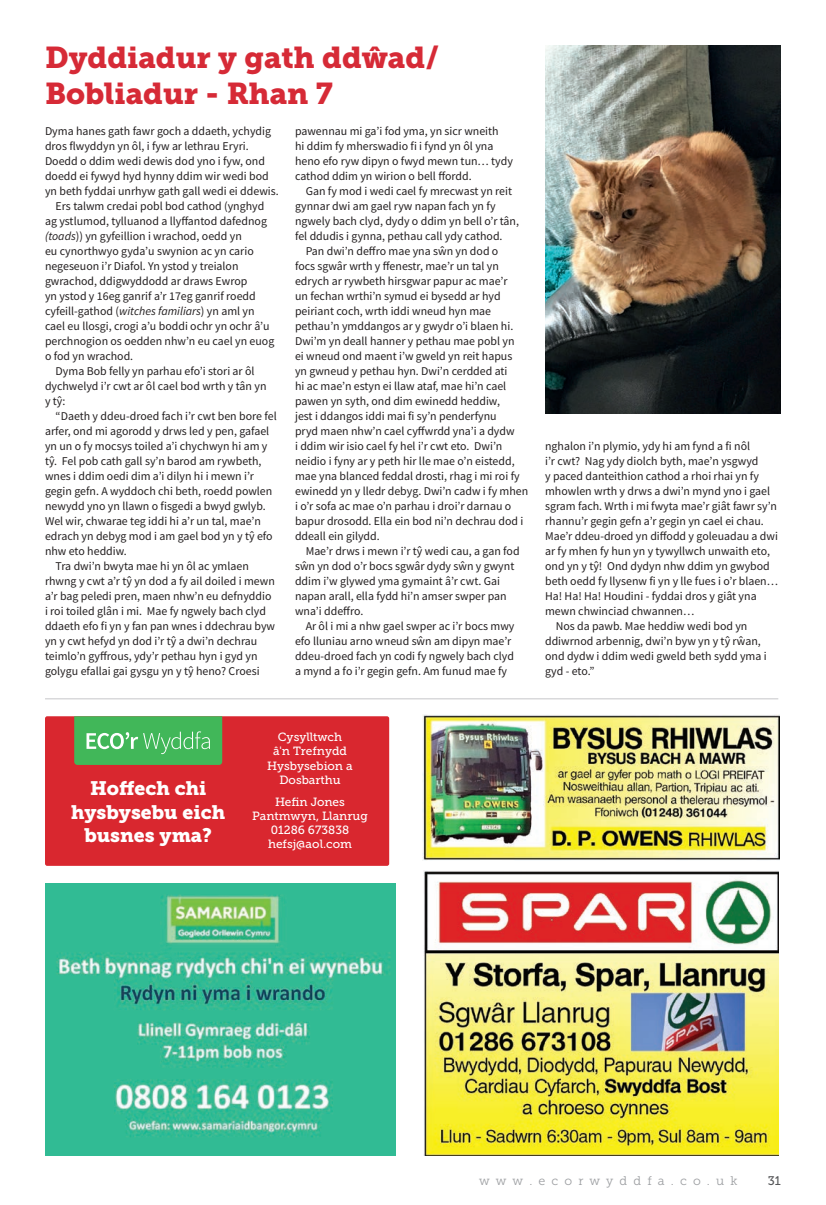
<style>
.page{position:relative;width:826px;height:1205px;background:#fff}
.page>*{position:absolute;margin:0;border:0;box-sizing:border-box;transform-origin:0 0}
.t1{font:30px/36px "Museo Slab 900";color:#d62a36}
.t2{font:19.38px/23.2px "Museo Slab 900";color:#fff;text-align:center}
.t3{font:12.5px "Museo Slab 300";color:#9d9fa2}
.t4{font:12.5px "Museo Slab 500";color:#57585a}
.t5{font:11.88px/15px "Source Sans Pro";color:#231f20}
.t6{font:11.88px/14.2px "Museo Slab 500";color:#fff;text-align:center}
.s1{font-style:italic}
</style>
<div class="page">
<img style="left:423px;top:870px;width:355px;height:285px">
<img style="left:45px;top:883px;width:350px;height:272px">
<img style="left:422px;top:714px;width:357px;height:146px">
<hr style="left:45px;top:698px;width:733px;height:1px;background:#d1d2d4">
<img style="left:545px;top:45px;width:236px;height:369px">
<div style="left:45px;top:716px;width:344px;height:150px;background:#d9272f;border-radius:2px"></div>
<svg style="left:74px;top:716px;width:148px;height:49px;background:#50bb65"></svg>
<h1 class="t1" style="left:45px;top:39px;width:396px">Dyddiadur y gath ddŵad/<br>Bobliadur - Rhan 7</h1>
<p class="t5" style="left:45px;top:123px;width:227px">Dyma hanes gath fawr goch a ddaeth, ychydig</p>
<p class="t5" style="left:45px;top:138px;width:205px">dros flwyddyn yn ôl, i fyw ar lethrau Eryri.</p>
<p class="t5" style="left:45px;top:153px;width:221px">Doedd o ddim wedi dewis dod yno i fyw, ond</p>
<p class="t5" style="left:45px;top:168px;width:225px">doedd ei fywyd hyd hynny ddim wir wedi bod</p>
<p class="t5" style="left:45px;top:183px;width:235px">yn beth fyddai unrhyw gath gall wedi ei ddewis.</p>
<p class="t5" style="left:56px;top:198px;width:210px">Ers talwm credai pobl bod cathod (ynghyd</p>
<p class="t5" style="left:45px;top:213px;width:223px">ag ystlumod, tylluanod a llyffantod dafednog</p>
<p class="t5" style="left:45px;top:228px;width:198px"><span class="s1">(toads</span>)) yn gyfeillion i wrachod, oedd yn</p>
<p class="t5" style="left:45px;top:243px;width:210px">eu cynorthwyo gyda’u swynion ac yn cario</p>
<p class="t5" style="left:45px;top:258px;width:195px">negeseuon i’r Diafol. Yn ystod y treialon</p>
<p class="t5" style="left:45px;top:273px;width:204px">gwrachod, ddigwyddodd ar draws Ewrop</p>
<p class="t5" style="left:45px;top:288px;width:212px">yn ystod y 16eg ganrif a’r 17eg ganrif roedd</p>
<p class="t5" style="left:45px;top:303px;width:211px">cyfeill-gathod (<span class="s1">witches familiars</span>) yn aml yn</p>
<p class="t5" style="left:45px;top:318px;width:226px">cael eu llosgi, crogi a’u boddi ochr yn ochr â’u</p>
<p class="t5" style="left:45px;top:333px;width:231px">perchnogion os oedden nhw’n eu cael yn euog</p>
<p class="t5" style="left:45px;top:348px;width:90px">o fod yn wrachod.</p>
<p class="t5" style="left:56px;top:363px;width:200px">Dyma Bob felly yn parhau efo’i stori ar ôl</p>
<p class="t5" style="left:45px;top:378px;width:223px">dychwelyd i’r cwt ar ôl cael bod wrth y tân yn</p>
<p class="t5" style="left:45px;top:393px;width:22px">y tŷ:</p>
<p class="t5" style="left:56px;top:408px;width:222px">“Daeth y ddeu-droed fach i’r cwt ben bore fel</p>
<p class="t5" style="left:45px;top:423px;width:226px">arfer, ond mi agorodd y drws led y pen, gafael</p>
<p class="t5" style="left:45px;top:438px;width:224px">yn un o fy mocsys toiled a’i chychwyn hi am y</p>
<p class="t5" style="left:45px;top:453px;width:218px">tŷ. Fel pob cath gall sy’n barod am rywbeth,</p>
<p class="t5" style="left:45px;top:468px;width:210px">wnes i ddim oedi dim a’i dilyn hi i mewn i’r</p>
<p class="t5" style="left:45px;top:483px;width:229px">gegin gefn. A wyddoch chi beth, roedd powlen</p>
<p class="t5" style="left:45px;top:498px;width:222px">newydd yno yn llawn o fisgedi a bwyd gwlyb.</p>
<p class="t5" style="left:45px;top:513px;width:217px">Wel wir, chwarae teg iddi hi a’r un tal, mae’n</p>
<p class="t5" style="left:45px;top:528px;width:229px">edrach yn debyg mod i am gael bod yn y tŷ efo</p>
<p class="t5" style="left:45px;top:543px;width:83px">nhw eto heddiw.</p>
<p class="t5" style="left:56px;top:558px;width:195px">Tra dwi’n bwyta mae hi yn ôl ac ymlaen</p>
<p class="t5" style="left:45px;top:573px;width:231px">rhwng y cwt a’r tŷ yn dod a fy ail doiled i mewn</p>
<p class="t5" style="left:45px;top:588px;width:228px">a’r bag peledi pren, maen nhw’n eu defnyddio</p>
<p class="t5" style="left:45px;top:603px;width:222px">i roi toiled glân i mi. Mae fy ngwely bach clyd</p>
<p class="t5" style="left:45px;top:618px;width:232px">ddaeth efo fi yn y fan pan wnes i ddechrau byw</p>
<p class="t5" style="left:45px;top:633px;width:214px">yn y cwt hefyd yn dod i’r tŷ a dwi’n dechrau</p>
<p class="t5" style="left:45px;top:648px;width:214px">teimlo’n gyffrous, ydy’r pethau hyn i gyd yn</p>
<p class="t5" style="left:45px;top:663px;width:216px">golygu efallai gai gysgu yn y tŷ heno? Croesi</p>
<p class="t5" style="left:295px;top:123px;width:219px">pawennau mi ga’i fod yma, yn sicr wneith<br>hi ddim fy mherswadio fi i fynd yn ôl yna heno efo ryw dipyn o fwyd mewn tun… tydy cathod ddim yn wirion o bell ffordd.</p>
<p class="t5" style="left:306px;top:183px;width:208px">Gan fy mod i wedi cael fy mrecwast yn reit</p>
<p class="t5" style="left:295px;top:198px;width:202px">gynnar dwi am gael ryw napan fach yn fy</p>
<p class="t5" style="left:295px;top:213px;width:225px">ngwely bach clyd, dydy o ddim yn bell o’r tân,</p>
<p class="t5" style="left:295px;top:228px;width:209px">fel ddudis i gynna, pethau call ydy cathod.</p>
<p class="t5" style="left:306px;top:243px;width:194px">Pan dwi’n deffro mae yna sŵn yn dod o</p>
<p class="t5" style="left:295px;top:258px;width:205px">focs sgwâr wrth y ffenestr, mae’r un tal yn</p>
<p class="t5" style="left:295px;top:273px;width:214px">edrych ar rywbeth hirsgwar papur ac mae’r</p>
<p class="t5" style="left:295px;top:288px;width:207px">un fechan wrthi’n symud ei bysedd ar hyd</p>
<p class="t5" style="left:295px;top:303px;width:197px">peiriant coch, wrth iddi wneud hyn mae</p>
<p class="t5" style="left:295px;top:318px;width:220px">pethau’n ymddangos ar y gwydr o’i blaen hi.</p>
<p class="t5" style="left:295px;top:333px;width:221px">Dwi’m yn deall hanner y pethau mae pobl yn</p>
<p class="t5" style="left:295px;top:348px;width:219px">ei wneud ond maent i’w gweld yn reit hapus</p>
<p class="t5" style="left:295px;top:363px;width:214px">yn gwneud y pethau hyn. Dwi’n cerdded ati</p>
<p class="t5" style="left:295px;top:378px;width:213px">hi ac mae’n estyn ei llaw ataf, mae hi’n cael</p>
<p class="t5" style="left:295px;top:393px;width:206px">pawen yn syth, ond dim ewinedd heddiw,</p>
<p class="t5" style="left:295px;top:408px;width:203px">jest i ddangos iddi mai fi sy’n penderfynu</p>
<p class="t5" style="left:295px;top:423px;width:221px">pryd maen nhw’n cael cyffwrdd yna’i a dydw</p>
<p class="t5" style="left:295px;top:438px;width:209px">i ddim wir isio cael fy hel i’r cwt eto. Dwi’n</p>
<p class="t5" style="left:295px;top:453px;width:221px">neidio i fyny ar y peth hir lle mae o’n eistedd,</p>
<p class="t5" style="left:295px;top:468px;width:226px">mae yna blanced feddal drosti, rhag i mi roi fy</p>
<p class="t5" style="left:295px;top:483px;width:235px">ewinedd yn y lledr debyg. Dwi’n cadw i fy mhen</p>
<p class="t5" style="left:295px;top:498px;width:218px">i o’r sofa ac mae o’n parhau i droi’r darnau o</p>
<p class="t5" style="left:295px;top:513px;width:230px">bapur drosodd. Ella ein bod ni’n dechrau dod i</p>
<p class="t5" style="left:295px;top:528px;width:86px">ddeall ein gilydd.</p>
<p class="t5" style="left:306px;top:543px;width:215px">Mae’r drws i mewn i’r tŷ wedi cau, a gan fod</p>
<p class="t5" style="left:295px;top:558px;width:221px">sŵn yn dod o’r bocs sgwâr dydy sŵn y gwynt</p>
<p class="t5" style="left:295px;top:573px;width:206px">ddim i’w glywed yma gymaint â’r cwt. Gai</p>
<p class="t5" style="left:295px;top:588px;width:213px">napan arall, ella fydd hi’n amser swper pan</p>
<p class="t5" style="left:295px;top:603px;width:70px">wna’i ddeffro.</p>
<p class="t5" style="left:306px;top:618px;width:210px">Ar ôl i mi a nhw gael swper ac i’r bocs mwy</p>
<p class="t5" style="left:295px;top:633px;width:218px">efo lluniau arno wneud sŵn am dipyn mae’r</p>
<p class="t5" style="left:295px;top:648px;width:220px">ddeu-droed fach yn codi fy ngwely bach clyd</p>
<p class="t5" style="left:295px;top:663px;width:213px">a mynd a fo i’r gegin gefn. Am funud mae fy</p>
<p class="t5" style="left:545px;top:438px;width:206px">nghalon i’n plymio, ydy hi am fynd a fi nôl</p>
<p class="t5" style="left:545px;top:453px;width:215px">i’r cwt? Nag ydy diolch byth, mae’n ysgwyd</p>
<p class="t5" style="left:545px;top:468px;width:215px">y paced danteithion cathod a rhoi rhai yn fy</p>
<p class="t5" style="left:545px;top:483px;width:227px">mhowlen wrth y drws a dwi’n mynd yno i gael</p>
<p class="t5" style="left:545px;top:498px;width:233px">sgram fach. Wrth i mi fwyta mae’r giât fawr sy’n</p>
<p class="t5" style="left:545px;top:513px;width:220px">rhannu’r gegin gefn a’r gegin yn cael ei chau.</p>
<p class="t5" style="left:545px;top:528px;width:234px">Mae’r ddeu-droed yn diffodd y goleuadau a dwi</p>
<p class="t5" style="left:545px;top:543px;width:226px">ar fy mhen fy hun yn y tywyllwch unwaith eto,</p>
<p class="t5" style="left:545px;top:558px;width:226px">ond yn y tŷ! Ond dydyn nhw ddim yn gwybod</p>
<p class="t5" style="left:545px;top:573px;width:234px">beth oedd fy llysenw fi yn y lle fues i o’r blaen…</p>
<p class="t5" style="left:545px;top:588px;width:213px">Ha! Ha! Ha! Houdini - fyddai dros y giât yna</p>
<p class="t5" style="left:545px;top:603px;width:151px">mewn chwinciad chwannen…</p>
<p class="t5" style="left:555px;top:618px;width:193px">Nos da pawb. Mae heddiw wedi bod yn</p>
<p class="t5" style="left:545px;top:633px;width:217px">ddiwrnod arbennig, dwi’n byw yn y tŷ rŵan,</p>
<p class="t5" style="left:545px;top:648px;width:223px">ond dydw i ddim wedi gweld beth sydd yma i</p>
<p class="t5" style="left:545px;top:663px;width:51px">gyd - eto.”</p>
<h2 class="t2" style="left:71px;top:777px;width:155px">Hoffech chi hysbysebu eich busnes yma?</h2>
<p class="t6" style="left:267px;top:730px;width:87px">Cysylltwch<br>â'n Trefnydd<br>Hysbysebion a<br>Dosbarthu</p>
<p class="t6" style="left:252px;top:794px;width:117px">Hefin Jones<br>Pantmwyn, Llanrug<br>01286 673838 hefsj@aol.com</p>
<p class="t3" style="left:479px;top:1174px;width:260px">w w w . e c o r w y d d f a . c o . u k</p>
<p class="t4" style="left:768px;top:1174px;width:14px">31</p>
</div>
